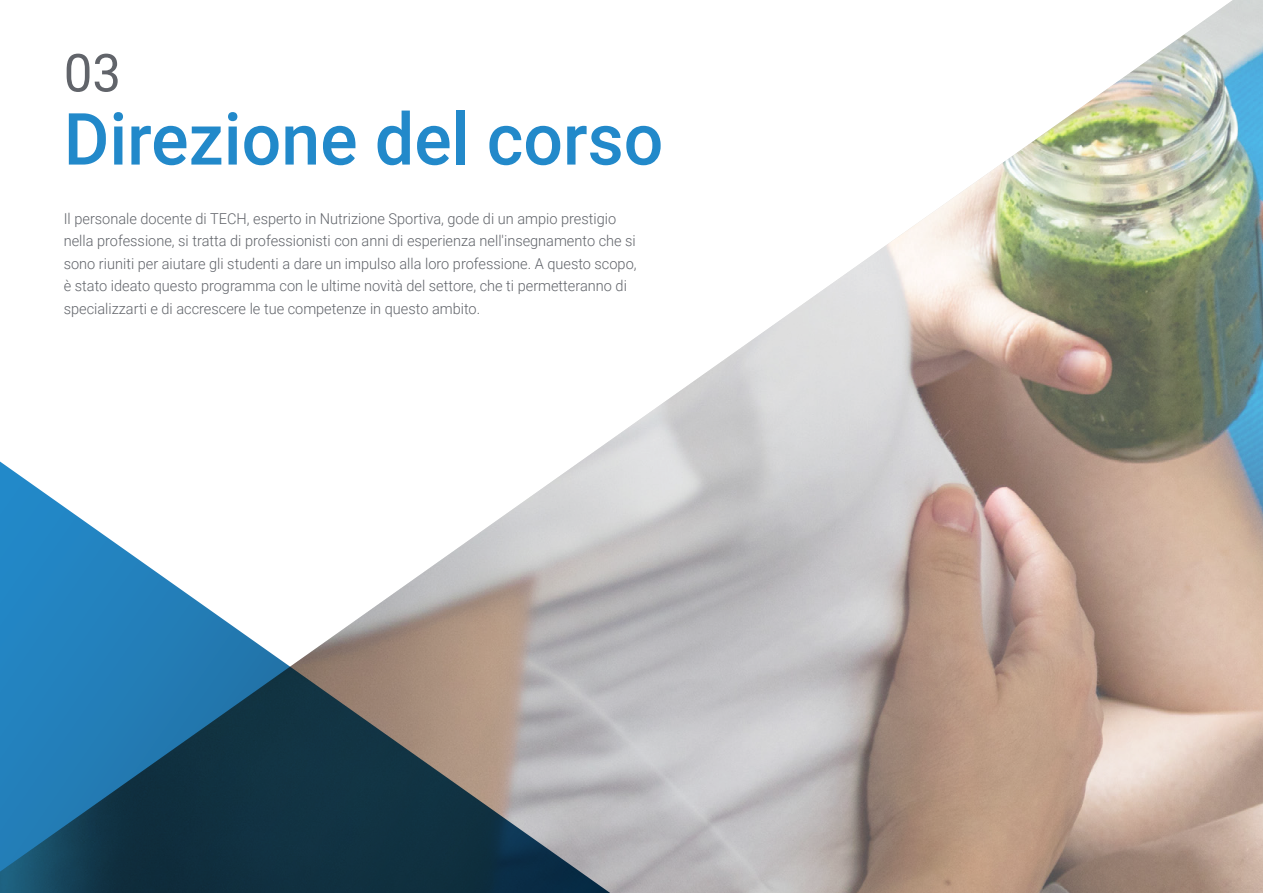
<style>
.page{position:relative;width:1263px;height:893px;background:#fff}
.page>*{position:absolute;margin:0;border:0;box-sizing:border-box;transform-origin:0 0}
.t1{font:500 72px "Roboto";color:#2289ca}
.t2{font:52.5px "Roboto";color:#61646a}
.t3{font:300 15px/22.5px "Roboto";color:#61646a}
</style>
<div class="page">
<img style="left:602px;top:0;width:661px;height:893px">
<svg style="left:0;top:446px;width:640px;height:447px"></svg>
<h2 class="t2" style="left:64px;top:36px;width:59px">03</h2>
<h1 class="t1" style="left:64px;top:89px;width:601px">Direzione del corso</h1>
<p class="t3" style="left:64px;top:207px;width:574px">Il personale docente di TECH, esperto in Nutrizione Sportiva, gode di un ampio prestigio nella professione, si tratta di professionisti con anni di esperienza nell'insegnamento che si sono riuniti per aiutare gli studenti a dare un impulso alla loro professione. A questo scopo, è stato ideato questo programma con le ultime novità del settore, che ti permetteranno di specializzarti e di accrescere le tue competenze in questo ambito.</p>
</div>
